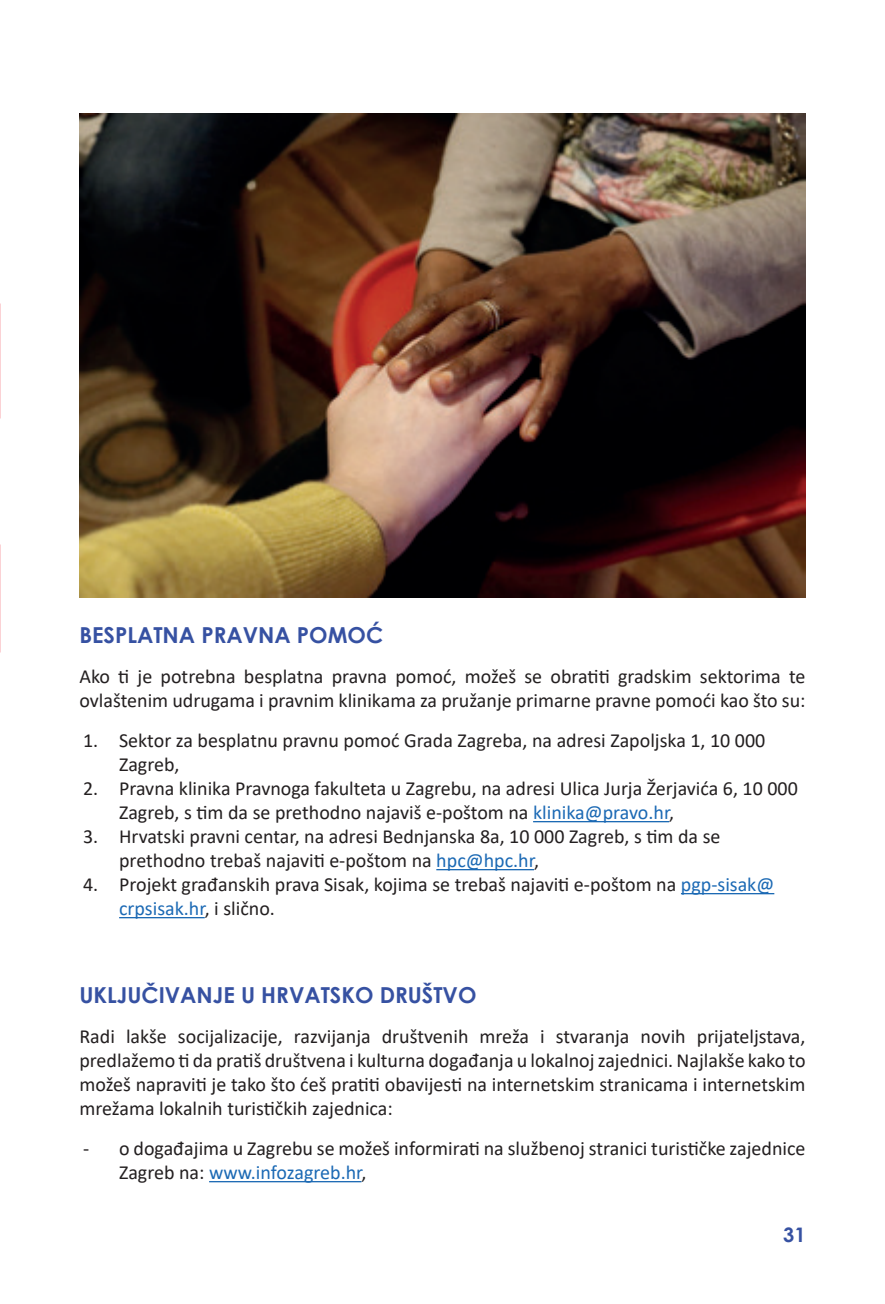
<style>
.page{position:relative;width:885px;height:1304px;background:#fff}
.page>*{position:absolute;margin:0;border:0;box-sizing:border-box;transform-origin:0 0}
.t1{font:700 22px "Century Gothic";color:#3651a2}
.t2{font:20px/24px "Calibri";color:#231f20}
.t3{font:700 20px "Century Gothic";color:#3651a2}
.s1{color:#1b69b4}
</style>
<div class="page">
<hr style="left:533px;top:821px;width:136px;height:1px;background:#1b69b4">
<hr style="left:436px;top:869px;width:98px;height:1px;background:#1b69b4">
<hr style="left:680px;top:893px;width:94px;height:1px;background:#1b69b4">
<hr style="left:119px;top:917px;width:86px;height:1px;background:#1b69b4">
<hr style="left:209px;top:1181px;width:152px;height:1px;background:#1b69b4">
<img style="left:79px;top:113px;width:726px;height:484px">
<p class="t1" style="left:79px;top:619px;width:305px">BESPLATNA PRAVNA POMOĆ</p>
<p class="t2" style="left:79px;top:664px;width:727px">Ako ti je potrebna besplatna pravna pomoć, možeš se obratiti gradskim sektorima te ovlaštenim udrugama i pravnim klinikama za pružanje primarne pravne pomoći kao što su:</p>
<p class="t2" style="left:119px;top:728px;width:647px;text-indent:-36px">1. Sektor za besplatnu pravnu pomoć Grada Zagreba, na adresi Zapoljska 1, 10 000<br>Zagreb,</p>
<p class="t2" style="left:119px;top:776px;width:680px;text-indent:-36px">2. Pravna klinika Pravnoga fakulteta u Zagrebu, na adresi Ulica Jurja Žerjavića 6, 10 000<br>Zagreb, s tim da se prethodno najaviš e-poštom na <span class="s1">klinika@pravo.hr</span>,</p>
<p class="t2" style="left:119px;top:824px;width:602px;text-indent:-36px">3. Hrvatski pravni centar, na adresi Bednjanska 8a, 10 000 Zagreb, s tim da se prethodno trebaš najaviti e-poštom na <span class="s1">hpc@hpc.hr</span>,</p>
<p class="t2" style="left:119px;top:872px;width:656px;text-indent:-36px">4. Projekt građanskih prava Sisak, kojima se trebaš najaviti e-poštom na <span class="s1">pgp-sisak@ crpsisak.hr</span>, i slično.</p>
<p class="t1" style="left:79px;top:979px;width:398px">UKLJUČIVANJE U HRVATSKO DRUŠTVO</p>
<p class="t2" style="left:79px;top:1024px;width:727px;text-align:justify">Radi lakše socijalizacije, razvijanja društvenih mreža i stvaranja novih prijateljstava, predlažemo ti da pratiš društvena i kulturna događanja u lokalnoj zajednici. Najlakše kako to možeš napraviti je tako što ćeš pratiti obavijesti na internetskim stranicama i internetskim mrežama lokalnih turističkih zajednica:</p>
<p class="t2" style="left:119px;top:1136px;width:687px;text-indent:-36px">- o događajima u Zagrebu se možeš informirati na službenoj stranici turističke zajednice<br>Zagreb na: <span class="s1">www.infozagreb.hr</span>,</p>
<p class="t3" style="left:783px;top:1219px;width:24px">31</p>
</div>
